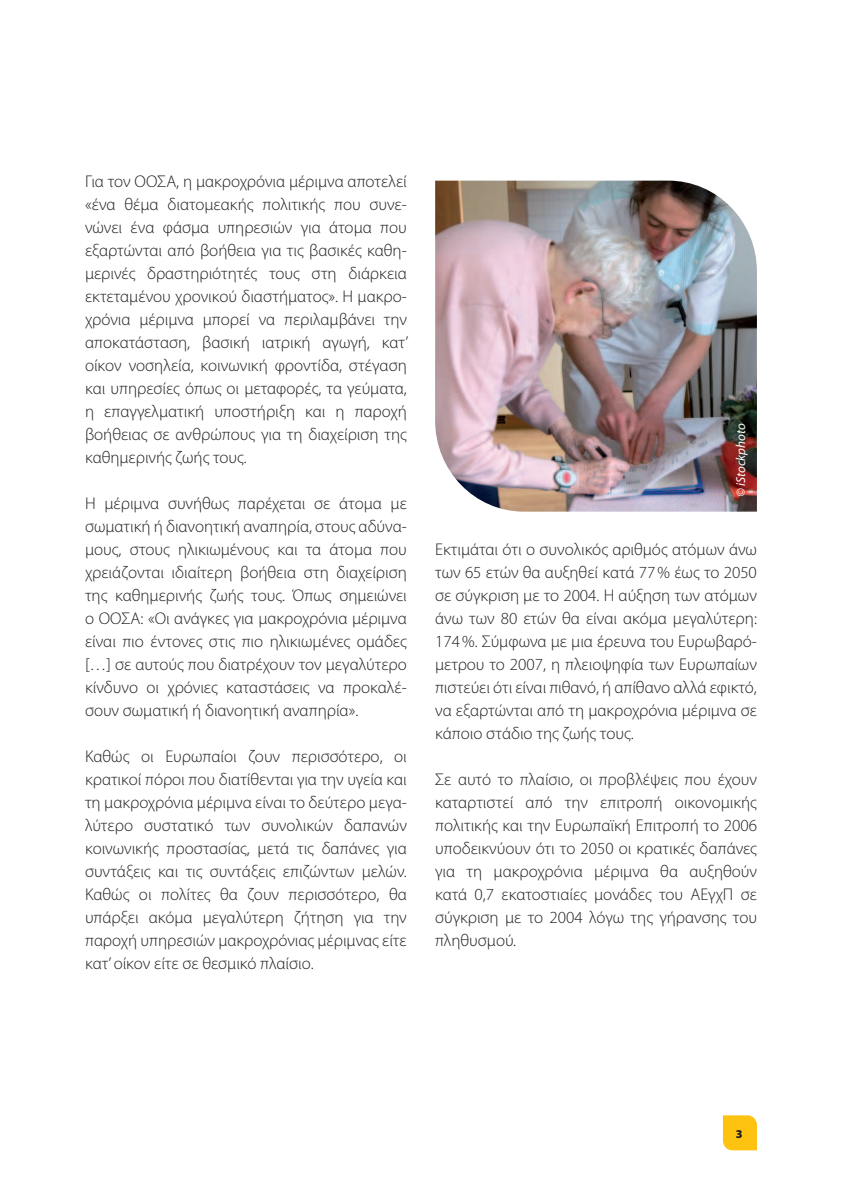
<style>
.page{position:relative;width:842px;height:1191px;background:#fff}
.page>*{position:absolute;margin:0;border:0;box-sizing:border-box;transform-origin:0 0}
.t1{font:300 17px/23px "Myriad Pro";color:#231f20;text-align:justify}
.t2{font:italic 13px "Myriad Pro";color:#fff}
.t3{font:900 12px "Myriad Pro";color:#231f20}
</style>
<div class="page">
<svg style="left:723px;top:1115px;width:34px;height:35px"></svg>
<img style="left:435px;top:181px;width:322px;height:330px">
<p class="t1" style="left:85px;top:172px;width:325px">Για τον ΟΟΣΑ, η μακροχρόνια μέριμνα αποτελεί «ένα θέμα διατομεακής πολιτικής που συνε&shy;νώνει ένα φάσμα υπηρεσιών για άτομα που εξαρτώνται από βοήθεια για τις βασικές καθη&shy;μερινές δραστηριότητές τους στη διάρκεια εκτεταμένου χρονικού διαστήματος». Η μακρο&shy;χρόνια μέριμνα μπορεί να περιλαμβάνει την αποκατάσταση, βασική ιατρική αγωγή, κατ’ οίκον νοσηλεία, κοινωνική φροντίδα, στέγαση και υπηρεσίες όπως οι μεταφορές, τα γεύματα, η επαγγελματική υποστήριξη και η παροχή βοήθειας σε ανθρώπους για τη διαχείριση της καθημερινής ζωής τους.</p>
<p class="t1" style="left:85px;top:494px;width:323px">Η μέριμνα συνήθως παρέχεται σε άτομα με σωματική ή διανοητική αναπηρία, στους αδύνα&shy;μους, στους ηλικιωμένους και τα άτομα που χρειάζονται ιδιαίτερη βοήθεια στη διαχείριση της καθημερινής ζωής τους. Όπως σημειώνει ο ΟΟΣΑ: «Οι ανάγκες για μακροχρόνια μέριμνα είναι πιο έντονες στις πιο ηλικιωμένες ομάδες […] σε αυτούς που διατρέχουν τον μεγαλύτερο κίνδυνο οι χρόνιες καταστάσεις να προκαλέ&shy;σουν σωματική ή διανοητική αναπηρία».</p>
<p class="t1" style="left:85px;top:747px;width:323px">Καθώς οι Ευρωπαίοι ζουν περισσότερο, οι κρατικοί πόροι που διατίθενται για την υγεία και τη μακροχρόνια μέριμνα είναι το δεύτερο μεγα&shy;λύτερο συστατικό των συνολικών δαπανών κοινωνικής προστασίας, μετά τις δαπάνες για συντάξεις και τις συντάξεις επιζώντων μελών.<br>Καθώς οι πολίτες θα ζουν περισσότερο, θα υπάρξει ακόμα μεγαλύτερη ζήτηση για την παροχή υπηρεσιών μακροχρόνιας μέριμνας είτε κατ’ οίκον είτε σε θεσμικό πλαίσιο.</p>
<p class="t2" style="left:736px;top:497px;width:75px;rotate:-90deg">© iStockphoto</p>
<p class="t1" style="left:435px;top:540px;width:323px">Εκτιμάται ότι ο συνολικός αριθμός ατόμων άνω των 65 ετών θα αυξηθεί κατά 77 % έως το 2050 σε σύγκριση με το 2004. Η αύξηση των ατόμων άνω των 80 ετών θα είναι ακόμα μεγαλύτερη:<br>174 %. Σύμφωνα με μια έρευνα του Ευρωβαρό&shy;μετρου το 2007, η πλειοψηφία των Ευρωπαίων πιστεύει ότι είναι πιθανό, ή απίθανο αλλά εφικτό, να εξαρτώνται από τη μακροχρόνια μέριμνα σε κάποιο στάδιο της ζωής τους.</p>
<p class="t1" style="left:435px;top:770px;width:323px">Σε αυτό το πλαίσιο, οι προβλέψεις που έχουν καταρτιστεί από την επιτροπή οικονομικής πολιτικής και την Ευρωπαϊκή Επιτροπή το 2006 υποδεικνύουν ότι το 2050 οι κρατικές δαπάνες για τη μακροχρόνια μέριμνα θα αυξηθούν κατά 0,7 εκατοστιαίες μονάδες του ΑΕγχΠ σε σύγκριση με το 2004 λόγω της γήρανσης του πληθυσμού.</p>
<p class="t3" style="left:736px;top:1129px;width:8px">3</p>
</div>
